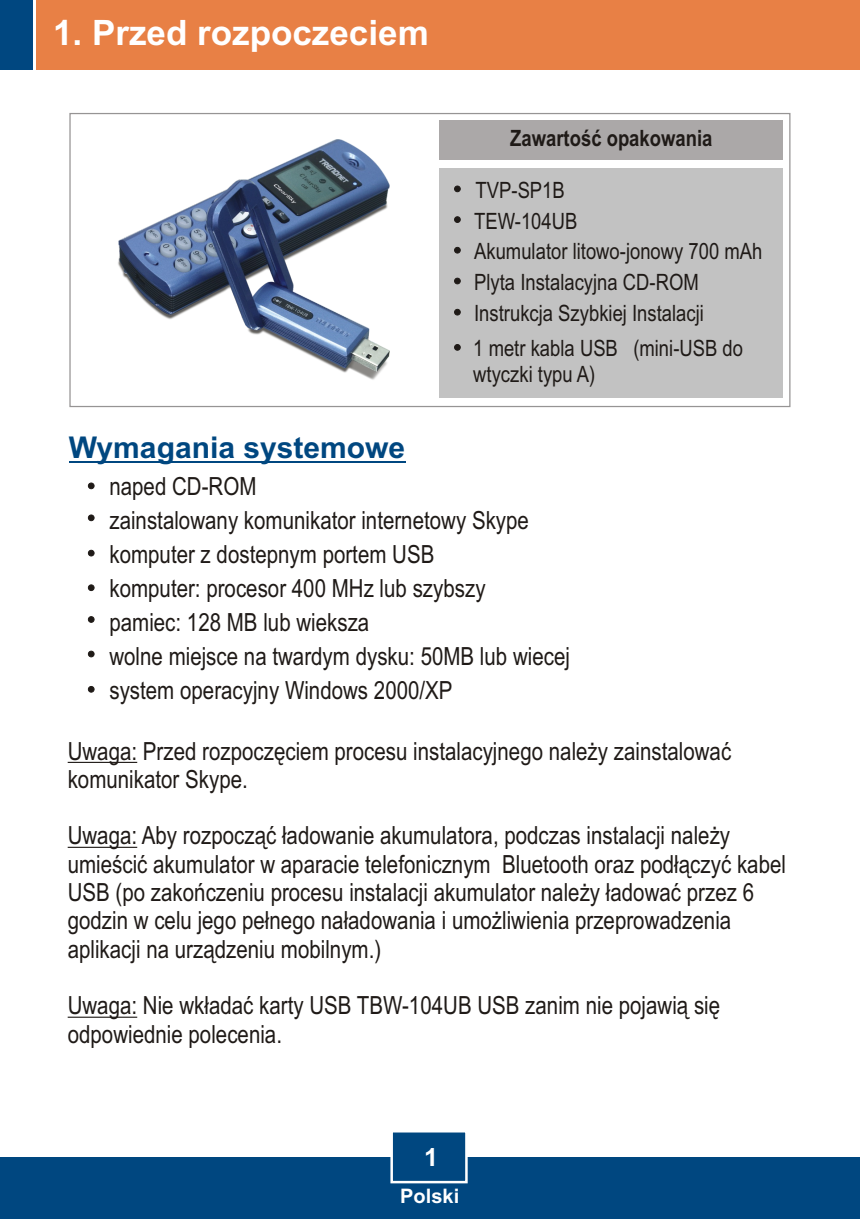
<style>
.page{position:relative;width:860px;height:1219px;background:#fff}
.page>*{position:absolute;margin:0;border:0;box-sizing:border-box;transform-origin:0 0}
.t1{font:700 35px "Arial";color:#fff}
.t2{font:700 30px "Arial";color:#004780}
.t3{font:25px/34px "Arial Narrow";color:#1f1a17}
.t4{font:700 25px "Arial";color:#fff}
.t5{font:22.5px/30.5px "Arial Narrow";color:#1f1a17}
.t6{font:700 22.5px "Arial Narrow";color:#1f1a17}
.t7{font:700 20px "Arial";color:#fff}
</style>
<div class="page">
<svg style="left:69px;top:113px;width:722px;height:295px"></svg>
<div style="left:439px;top:168px;width:343px;height:230px;background:#c2c2c2"></div>
<div style="left:439px;top:120px;width:343px;height:40px;background:#aba8a8"></div>
<svg style="left:454px;top:186px;width:6px;height:6px"></svg>
<svg style="left:454px;top:309px;width:6px;height:6px"></svg>
<svg style="left:88px;top:483px;width:6px;height:6px"></svg>
<svg style="left:88px;top:550px;width:6px;height:6px"></svg>
<svg style="left:88px;top:686px;width:6px;height:6px"></svg>
<svg style="left:88px;top:616px;width:6px;height:6px"></svg>
<svg style="left:454px;top:216px;width:6px;height:7px"></svg>
<svg style="left:454px;top:278px;width:6px;height:6px"></svg>
<svg style="left:454px;top:344px;width:6px;height:6px"></svg>
<svg style="left:454px;top:247px;width:6px;height:6px"></svg>
<svg style="left:88px;top:515px;width:6px;height:6px"></svg>
<svg style="left:88px;top:651px;width:6px;height:6px"></svg>
<svg style="left:88px;top:584px;width:6px;height:7px"></svg>
<div style="left:0;top:1157px;width:859px;height:62px;background:#004780"></div>
<div style="left:36px;top:0;width:823px;height:70px;background:#e88045"></div>
<div style="left:0;top:0;width:33px;height:70px;background:#004780"></div>
<svg style="left:390px;top:1132px;width:78px;height:52px"></svg>
<img style="left:118px;top:140px;width:271px;height:241px">
<hr style="left:68px;top:762px;width:69px;height:1px;background:#1f1a17">
<hr style="left:68px;top:847px;width:69px;height:1px;background:#1f1a17">
<hr style="left:68px;top:1016px;width:69px;height:2px;background:#1f1a17">
<hr style="left:69px;top:461px;width:336px;height:1px;background:#004780">
<h1 class="t1" style="left:53px;top:19px;width:377px">1. Przed rozpoczeciem</h1>
<p class="t2" style="left:69px;top:436px;width:338px">Wymagania systemowe</p>
<p class="t6" style="left:510px;top:130px;width:204px">Zawartosc opakowania</p>
<p class="t5" style="left:475px;top:177px;width:91px">TVP-SP1B</p>
<p class="t5" style="left:474px;top:208px;width:290px">TEW-104UB<br>Akumulator litowo-jonowy 700 mAh<br>Plyta Instalacyjna CD-ROM<br>Instrukcja Szybkiej Instalacji</p>
<p class="t5" style="left:473px;top:337px;width:271px;line-height:25.5px">1 metr kabla USB (mini-USB do wtyczki typu A)</p>
<p class="t3" style="left:109px;top:471px;width:462px">naped CD-ROM<br>zainstalowany komunikator internetowy Skype komputer z dostepnym portem USB<br>komputer: procesor 400 MHz lub szybszy<br>pamiec: 128 MB lub wieksza<br>wolne miejsce na twardym dysku: 50MB lub wiecej system operacyjny Windows 2000/XP</p>
<p class="t3" style="left:68px;top:739px;width:665px;line-height:28.2px">Uwaga: Przed rozpoczêciem procesu instalacyjnego nale¿y zainstalowaæ komunikator Skype.</p>
<p class="t3" style="left:68px;top:824px;width:719px;line-height:28.2px">Uwaga: Aby rozpocz¹æ ³adowanie akumulatora, podczas instalacji nale¿y umieœciæ akumulator w aparacie telefonicznym Bluetooth oraz pod³¹czyæ kabel USB (po zakoñczeniu procesu instalacji akumulator nale¿y ³adowaæ przez 6 godzin w celu jego pe³nego na³adowania i umo¿liwienia przeprowadzenia aplikacji na urz¹dzeniu mobilnym.)</p>
<p class="t3" style="left:68px;top:994px;width:654px;line-height:28.2px">Uwaga: Nie wk³adaæ karty USB TBW-104UB USB zanim nie pojawi¹ siê odpowiednie polecenia.</p>
<p class="t4" style="left:424px;top:1147px;width:15px">1</p>
<p class="t7" style="left:400px;top:1188px;width:60px">Polski</p>
</div>
